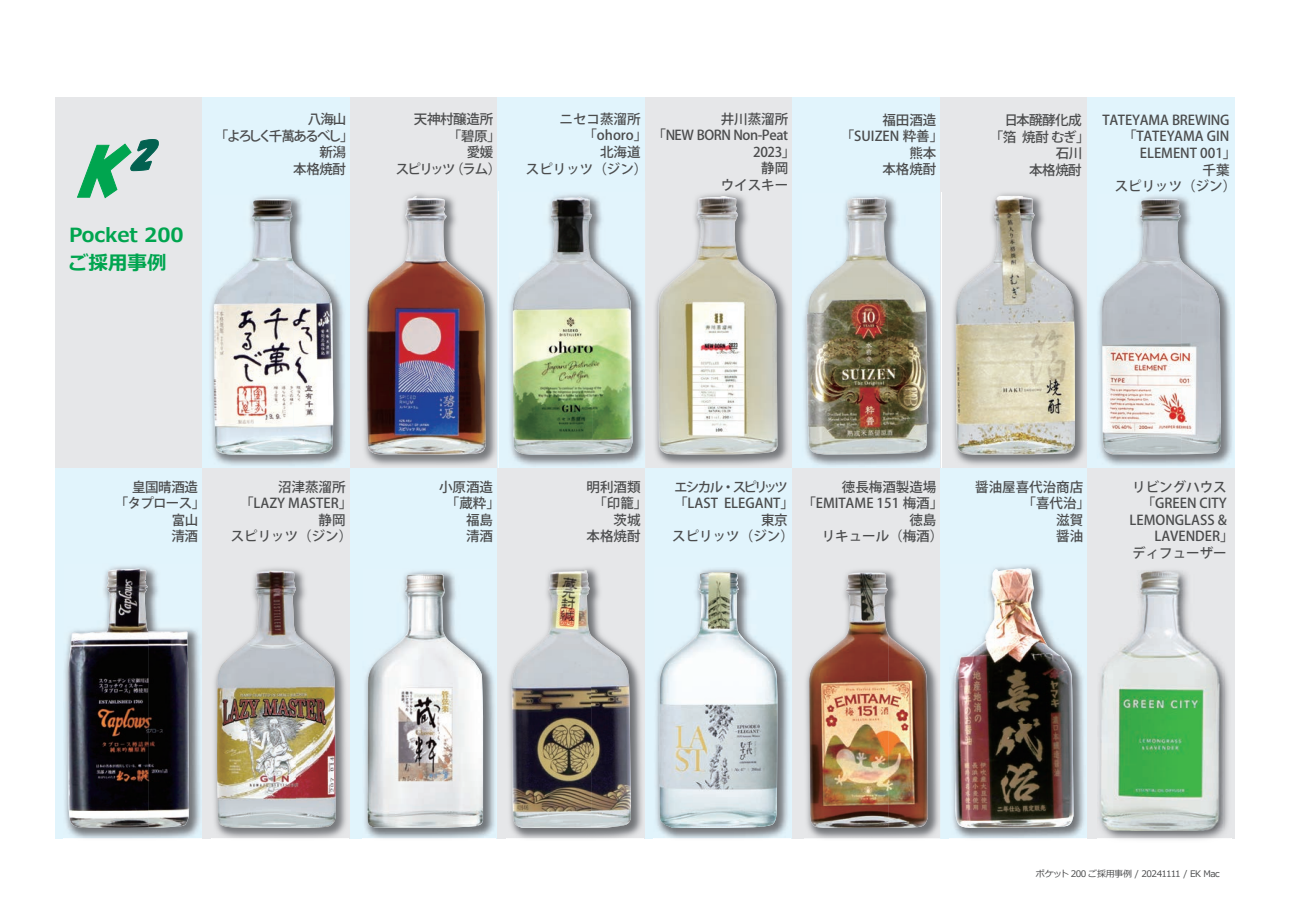
<style>
.page{position:relative;width:1289px;height:919px;background:#fff}
.page>*{position:absolute;margin:0;border:0;box-sizing:border-box;transform-origin:0 0}
.t1{font:700 19.5px/28.5px "Meiryo";color:#00a54f}
.t2{font:500 13.5px "Koz Go Pro";color:#4b4c4d}
.t3{font:500 13.5px "Koz Go Pro";letter-spacing:-.025em;color:#4b4c4d}
.t4{font:500 13.5px "Koz Go Pro";letter-spacing:-.165em;color:#4b4c4d}
.t5{font:9px "Meiryo";letter-spacing:-.065em;color:#4b4c4d}
</style>
<div class="page">
<div style="left:55px;top:98px;width:147px;height:370px;background:#e6e7e9"></div>
<svg style="left:77px;top:139px;width:81px;height:59px"></svg>
<div style="left:350px;top:98px;width:147px;height:370px;background:#e6e7e9"></div>
<div style="left:350px;top:468px;width:147px;height:370px;background:#e1f4fc"></div>
<div style="left:940px;top:98px;width:147px;height:370px;background:#e6e7e9"></div>
<div style="left:645px;top:468px;width:147px;height:370px;background:#e1f4fc"></div>
<div style="left:497px;top:468px;width:148px;height:370px;background:#e6e7e9"></div>
<div style="left:55px;top:468px;width:148px;height:370px;background:#e1f4fc"></div>
<div style="left:645px;top:98px;width:147px;height:370px;background:#e6e7e9"></div>
<div style="left:940px;top:468px;width:147px;height:370px;background:#e1f4fc"></div>
<div style="left:792px;top:98px;width:148px;height:370px;background:#e1f4fc"></div>
<div style="left:202px;top:98px;width:148px;height:370px;background:#e1f4fc"></div>
<div style="left:1087px;top:98px;width:148px;height:370px;background:#e1f4fc"></div>
<div style="left:497px;top:98px;width:148px;height:370px;background:#e1f4fc"></div>
<div style="left:792px;top:468px;width:148px;height:370px;background:#e6e7e9"></div>
<div style="left:1087px;top:468px;width:148px;height:370px;background:#e6e7e9"></div>
<div style="left:202px;top:468px;width:148px;height:370px;background:#e6e7e9"></div>
<img style="left:655px;top:193px;width:133px;height:272px">
<img style="left:658px;top:196px;width:80px;height:258px">
<img style="left:737px;top:258px;width:40px;height:196px">
<img style="left:509px;top:194px;width:135px;height:272px">
<img style="left:512px;top:196px;width:81px;height:258px">
<img style="left:592px;top:260px;width:40px;height:194px">
<img style="left:214px;top:568px;width:132px;height:271px">
<img style="left:217px;top:570px;width:79px;height:257px">
<img style="left:296px;top:632px;width:40px;height:195px">
<img style="left:364px;top:193px;width:132px;height:272px">
<img style="left:367px;top:196px;width:119px;height:258px">
<img style="left:1098px;top:196px;width:134px;height:270px">
<img style="left:1101px;top:199px;width:80px;height:255px">
<img style="left:1181px;top:260px;width:39px;height:194px">
<img style="left:953px;top:193px;width:132px;height:272px">
<img style="left:955px;top:196px;width:44px;height:257px">
<img style="left:1035px;top:261px;width:39px;height:193px">
<img style="left:210px;top:196px;width:134px;height:270px">
<img style="left:214px;top:199px;width:79px;height:255px">
<img style="left:293px;top:261px;width:40px;height:193px">
<img style="left:803px;top:195px;width:136px;height:271px">
<img style="left:806px;top:198px;width:68px;height:254px">
<img style="left:887px;top:260px;width:41px;height:194px">
<img style="left:364px;top:571px;width:131px;height:268px">
<img style="left:367px;top:574px;width:116px;height:253px">
<img style="left:509px;top:567px;width:133px;height:272px">
<img style="left:511px;top:569px;width:80px;height:258px">
<img style="left:591px;top:635px;width:40px;height:192px">
<img style="left:806px;top:570px;width:135px;height:269px">
<img style="left:809px;top:572px;width:79px;height:255px">
<img style="left:888px;top:633px;width:39px;height:194px">
<img style="left:951px;top:565px;width:133px;height:274px">
<img style="left:954px;top:568px;width:119px;height:259px">
<img style="left:656px;top:569px;width:133px;height:270px">
<img style="left:659px;top:572px;width:118px;height:255px">
<img style="left:64px;top:566px;width:136px;height:273px">
<img style="left:68px;top:568px;width:81px;height:259px">
<img style="left:148px;top:631px;width:41px;height:196px">
<img style="left:1096px;top:669px;width:133px;height:171px">
<img style="left:1096px;top:570px;width:128px;height:260px">
<h1 class="t1" style="left:69px;top:221px;width:116px">Pocket 200ご採用事例</h1>
<p class="t2" style="left:308px;top:110px;width:40px">八海山</p>
<p class="t4" style="left:215px;top:127px;width:140px">「よろしく千萬あるべし「</p>
<p class="t2" style="left:319px;top:143px;width:28px">新潟</p>
<p class="t2" style="left:293px;top:160px;width:54px">本格焼酎</p>
<p class="t2" style="left:414px;top:110px;width:81px">天神村醸造所</p>
<p class="t2" style="left:448px;top:127px;width:54px">「碧原「</p>
<p class="t2" style="left:466px;top:143px;width:28px">愛媛</p>
<p class="t2" style="left:450px;top:160px;width:53px">（ラム(</p>
<p class="t2" style="left:396px;top:160px;width:61px">スピリッツ</p>
<p class="t2" style="left:720px;top:110px;width:69px">井川蒸溜所</p>
<p class="t2" style="left:757px;top:127px;width:6px">-</p>
<p class="t2" style="left:753px;top:143px;width:44px">2023「</p>
<p class="t2" style="left:761px;top:160px;width:29px">静岡</p>
<p class="t2" style="left:720px;top:176px;width:69px">ウイスキー</p>
<p class="t2" style="left:559px;top:110px;width:82px">ニセコ蒸溜所</p>
<p class="t3" style="left:583px;top:127px;width:206px">「ohoro「「NEW BORN Non Peat</p>
<p class="t2" style="left:600px;top:143px;width:42px">北海道</p>
<p class="t2" style="left:526px;top:160px;width:123px">スピリッツ（ジン(</p>
<p class="t2" style="left:882px;top:111px;width:55px">福田酒造</p>
<p class="t2" style="left:840px;top:128px;width:104px">「SUIZEN 粋善「</p>
<p class="t2" style="left:909px;top:144px;width:28px">熊本</p>
<p class="t2" style="left:882px;top:161px;width:55px">本格焼酎</p>
<p class="t2" style="left:1004px;top:111px;width:78px">日本醗酵化成</p>
<p class="t2" style="left:989px;top:128px;width:101px">「箔焼酎むぎ「</p>
<p class="t2" style="left:1055px;top:144px;width:28px">石川</p>
<p class="t2" style="left:1029px;top:161px;width:54px">本格焼酎</p>
<p class="t2" style="left:1102px;top:111px;width:129px">TATEYAMA BREWING</p>
<p class="t2" style="left:1123px;top:128px;width:108px">「TATEYAMA GIN</p>
<p class="t2" style="left:1139px;top:144px;width:98px">ELEMENT 001「</p>
<p class="t2" style="left:1202px;top:161px;width:28px">千葉</p>
<p class="t2" style="left:1114px;top:177px;width:123px">スピリッツ（ジン(</p>
<p class="t2" style="left:132px;top:478px;width:67px">皇国晴酒造</p>
<p class="t2" style="left:115px;top:494px;width:92px">「タプロース「</p>
<p class="t2" style="left:172px;top:511px;width:28px">富山</p>
<p class="t2" style="left:171px;top:527px;width:28px">清酒</p>
<p class="t2" style="left:278px;top:478px;width:69px">沼津蒸溜所</p>
<p class="t2" style="left:240px;top:494px;width:114px">「LAZY MASTER「</p>
<p class="t2" style="left:318px;top:511px;width:28px">静岡</p>
<p class="t2" style="left:231px;top:527px;width:123px">スピリッツ（ジン(</p>
<p class="t2" style="left:439px;top:478px;width:55px">小原酒造</p>
<p class="t2" style="left:446px;top:494px;width:55px">「蔵粋「</p>
<p class="t2" style="left:466px;top:511px;width:28px">福島</p>
<p class="t2" style="left:466px;top:527px;width:28px">清酒</p>
<p class="t2" style="left:586px;top:478px;width:55px">明利酒類</p>
<p class="t2" style="left:593px;top:494px;width:55px">「印籠「</p>
<p class="t2" style="left:613px;top:511px;width:28px">茨城</p>
<p class="t2" style="left:586px;top:527px;width:55px">本格焼酎</p>
<p class="t2" style="left:732px;top:478px;width:57px">スピリッツ</p>
<p class="t2" style="left:674px;top:478px;width:62px">エシカル・</p>
<p class="t2" style="left:674px;top:494px;width:121px">「LAST ELEGANT「</p>
<p class="t2" style="left:761px;top:511px;width:28px">東京</p>
<p class="t2" style="left:672px;top:527px;width:123px">スピリッツ（ジン(</p>
<p class="t2" style="left:842px;top:478px;width:96px">徳長梅酒製造場</p>
<p class="t2" style="left:802px;top:494px;width:142px">「EMITAME 151 梅酒「</p>
<p class="t2" style="left:909px;top:511px;width:28px">徳島</p>
<p class="t2" style="left:821px;top:527px;width:123px">リキュール（梅酒(</p>
<p class="t2" style="left:975px;top:478px;width:109px">醤油屋喜代治商店</p>
<p class="t2" style="left:1022px;top:494px;width:69px">「喜代治「</p>
<p class="t2" style="left:1056px;top:511px;width:28px">滋賀</p>
<p class="t2" style="left:1056px;top:527px;width:28px">醤油</p>
<p class="t2" style="left:1132px;top:478px;width:96px">リビングハウス</p>
<p class="t2" style="left:1141px;top:494px;width:87px">「GREEN CITY</p>
<p class="t2" style="left:1129px;top:511px;width:99px">LEMONGLASS &amp;</p>
<p class="t2" style="left:1154px;top:527px;width:80px">LAVENDER「</p>
<p class="t2" style="left:1132px;top:544px;width:96px">ディフューザー</p>
<p class="t5" style="left:1035px;top:867px;width:185px">ポケット 200 ご採用事例 / 20241111 / EK Mac</p>
</div>
